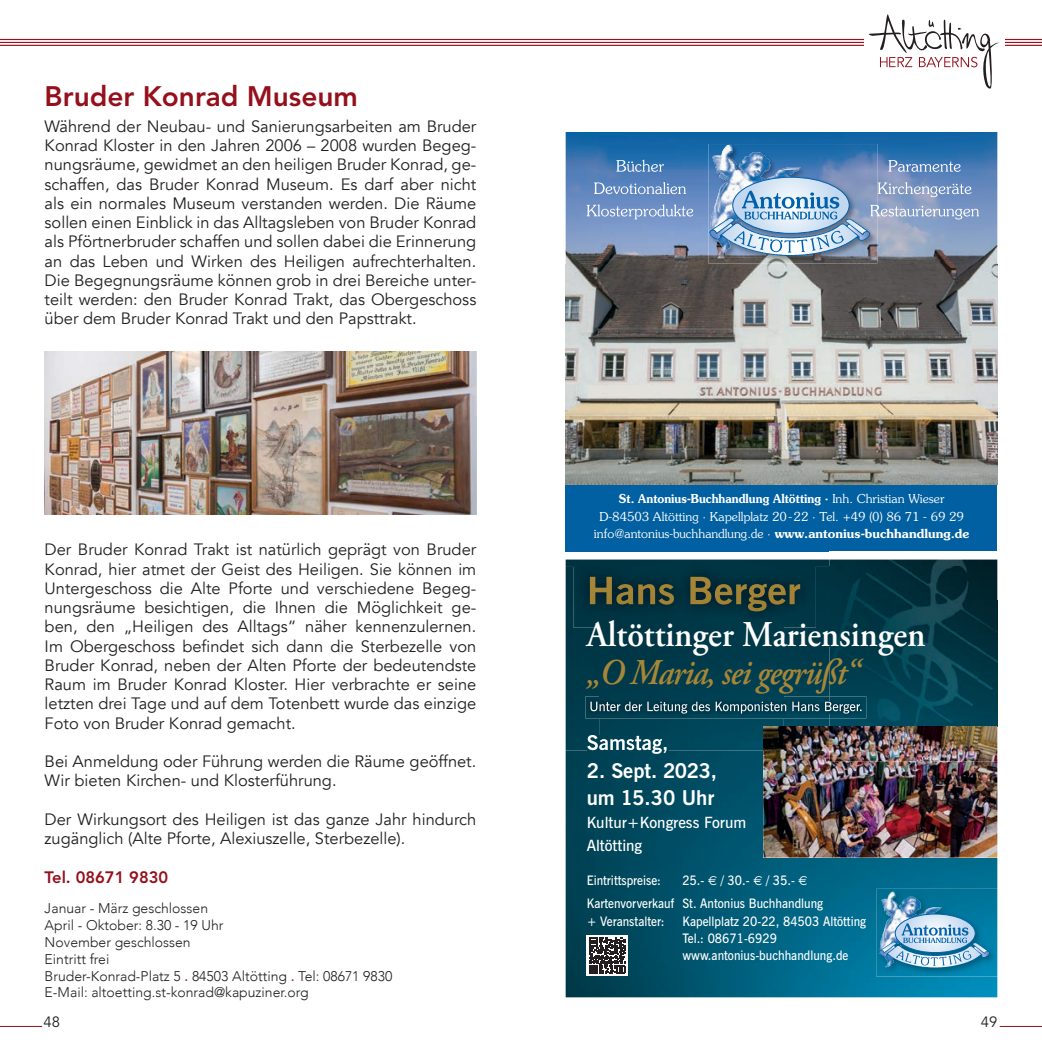
<style>
.page{position:relative;width:1042px;height:1042px;background:#fff}
.page>*{position:absolute;margin:0;border:0;box-sizing:border-box;transform-origin:0 0}
.t1{font:600 36.23px "Adobe Garamond Pro";color:#fff;scale:.93 1}
.t2{font:italic 600 36.23px "Adobe Garamond Pro";letter-spacing:-.03em;color:#a78637;scale:.91 1}
.t3{font:800 28px "Avenir LT Std";color:#94101c}
.t4{font:700 20.3px/27.5px "News Gothic BT";color:#fff}
.t5{font:16.45px/19.2px "Avenir";color:#231f20;text-align:justify}
.t6{font:800 16.45px "Avenir LT Std";color:#94101c}
.t7{font:600 15.4px/23.1px "News Gothic BT";color:#fff}
.t8{font:14.88px "Avenir LT Std";color:#231f20}
.t9{font:300 14px/16.8px "Avenir";color:#231f20}
.t10{font:600 13.12px/17.3px "News Gothic BT";color:#fff;scale:.92 1}
.t11{font:300 12.25px/17.3px "Souvenir";color:#fff;text-align:center}
.s1{font-weight:500;color:#8a1e3d}
.s2{font-weight:600}
.s3{font-family:"Euro Sans";font-weight:400}
</style>
<div class="page">
<hr style="left:0;top:39px;width:1042px;height:1px;background:#94101c">
<hr style="left:0;top:42px;width:1042px;height:1px;background:#94101c">
<hr style="left:0;top:45px;width:1042px;height:1px;background:#94101c">
<div style="left:864px;top:27px;width:140px;height:23px;background:#fff"></div>
<svg style="left:869px;top:14px;width:131px;height:75px"></svg>
<hr style="left:1000px;top:1026px;width:42px;height:1px;background:#94101c">
<hr style="left:0;top:1026px;width:42px;height:1px;background:#94101c">
<img style="left:45px;top:351px;width:431px;height:163px">
<img style="left:566px;top:132px;width:431px;height:353px">
<img style="left:708px;top:144px;width:86px;height:26px">
<img style="left:712px;top:145px;width:58px;height:15px">
<svg style="left:587px;top:204px;width:106px;height:15px;background:#8da6d1"></svg>
<svg style="left:594px;top:182px;width:92px;height:12px"></svg>
<svg style="left:616px;top:160px;width:48px;height:12px"></svg>
<svg style="left:709px;top:160px;width:270px;height:96px;background:#8faacc"></svg>
<img style="left:566px;top:559px;width:431px;height:438px">
<div style="left:573px;top:560px;width:243px;height:67px;background:#003543"></div>
<img style="left:876px;top:889px;width:121px;height:87px">
<img style="left:881px;top:892px;width:59px;height:22px">
<svg style="left:879px;top:914px;width:110px;height:54px;background:#7bb0cf"></svg>
<div style="left:587px;top:935px;width:41px;height:41px;background:#fff"></div>
<svg style="left:589px;top:937px;width:36px;height:37px"></svg>
<img style="left:763px;top:750px;width:234px;height:107px">
<div style="left:566px;top:485px;width:431px;height:66px;background:#0160a1"></div>
<img style="left:829px;top:559px;width:168px;height:42px">
<img style="left:977px;top:601px;width:20px;height:125px">
<img style="left:829px;top:726px;width:168px;height:35px">
<img style="left:566px;top:567px;width:33px;height:183px">
<img style="left:783px;top:567px;width:46px;height:159px">
<div style="left:599px;top:627px;width:184px;height:69px;background:#00394a"></div>
<img style="left:599px;top:718px;width:184px;height:32px">
<img style="left:587px;top:735px;width:81px;height:15px">
<img style="left:590px;top:577px;width:210px;height:34px">
<img style="left:585px;top:696px;width:244px;height:22px">
<img style="left:590px;top:701px;width:239px;height:12px">
<img style="left:763px;top:726px;width:66px;height:24px">
<img style="left:829px;top:567px;width:148px;height:183px">
<img style="left:829px;top:701px;width:32px;height:12px">
<h2 class="t3" style="left:45px;top:79px;width:315px">Bruder Konrad Museum</h2>
<p class="t5" style="left:45px;top:117px;width:433px">Während der Neubau- und Sanierungsarbeiten am Bruder Konrad Kloster in den Jahren 2006 – 2008 wurden Begeg&shy;nungsräume, gewidmet an den heiligen Bruder Konrad, ge&shy;schaffen, das Bruder Konrad Museum. Es darf aber nicht als ein normales Museum verstanden werden. Die Räume sollen einen Einblick in das Alltagsleben von Bruder Konrad als Pförtnerbruder schaffen und sollen dabei die Erinnerung an das Leben und Wirken des Heiligen aufrechterhalten.<br>Die Begegnungsräume können grob in drei Bereiche unter&shy;teilt werden: den Bruder Konrad Trakt, das Obergeschoss über dem Bruder Konrad Trakt und den Papsttrakt.</p>
<p class="t5" style="left:45px;top:540px;width:433px">Der Bruder Konrad Trakt ist natürlich geprägt von Bruder Konrad, hier atmet der Geist des Heiligen. Sie können im Untergeschoss die Alte Pforte und verschiedene Begeg&shy;nungsräume besichtigen, die Ihnen die Möglichkeit ge&shy;ben, den „Heiligen des Alltags“ näher kennenzulernen.<br>Im Obergeschoss befindet sich dann die Sterbezelle von Bruder Konrad, neben der Alten Pforte der bedeutendste Raum im Bruder Konrad Kloster. Hier verbrachte er seine letzten drei Tage und auf dem Totenbett wurde das einzige Foto von Bruder Konrad gemacht.</p>
<p class="t5" style="left:45px;top:752px;width:433px">Bei Anmeldung oder Führung werden die Räume geöffnet.<br>Wir bieten Kirchen- und Klosterführung.</p>
<p class="t5" style="left:45px;top:810px;width:433px">Der Wirkungsort des Heiligen ist das ganze Jahr hindurch zugänglich (Alte Pforte, Alexiuszelle, Sterbezelle).</p>
<p class="t6" style="left:45px;top:868px;width:125px">Tel. 08671 9830</p>
<p class="t9" style="left:45px;top:900px;width:349px">Januar - März geschlossen<br>April - Oktober: 8.30 - 19 Uhr<br>November geschlossen<br>Eintritt frei<br>Bruder-Konrad-Platz 5 <span class="s1">.</span> 84503 Altötting <span class="s1">.</span> Tel: 08671 9830<br>E-Mail: altoetting.st-konrad@kapuziner.org</p>
<p class="t11" style="left:594px;top:490px;width:377px"><span class="s2">St. Antonius-Buchhandlung Altötting ·</span> Inh. Christian Wieser<br>D-84503 Altötting · Kapellplatz 20 - 22 · Tel. +49 (0) 86 71 - 69 29 info@antonius-buchhandlung.de · <span class="s2">www.antonius-buchhandlung.de</span></p>
<h1 class="t1" style="left:587px;top:614px;width:366px">Altöttinger Mariensingen</h1>
<h1 class="t2" style="left:587px;top:652px;width:301px">„O Maria, sei gegrüßt“</h1>
<p class="t4" style="left:587px;top:756px;width:132px">2. Sept. 2023, um 15.30 Uhr</p>
<p class="t7" style="left:587px;top:811px;width:161px">Kultur+Kongress Forum<br>Altötting</p>
<p class="t10" style="left:587px;top:871px;width:82px">Eintrittspreise:</p>
<p class="t10" style="left:587px;top:869px;width:259px;line-height:23.1px;text-indent:96px">25.- <span class="s3">€</span> / 30.- <span class="s3">€</span> / 35.- <span class="s3">€<br></span>Kartenvorverkauf St. Antonius Buchhandlung</p>
<p class="t10" style="left:587px;top:912px;width:86px">+ Veranstalter:</p>
<p class="t10" style="left:682px;top:912px;width:201px">Kapellplatz 20-22, 84503 Altötting<br>Tel.: 08671-6929 www.antonius-buchhandlung.de</p>
<p class="t8" style="left:44px;top:1013px;width:18px">48</p>
<p class="t8" style="left:981px;top:1013px;width:18px">49</p>
</div>
